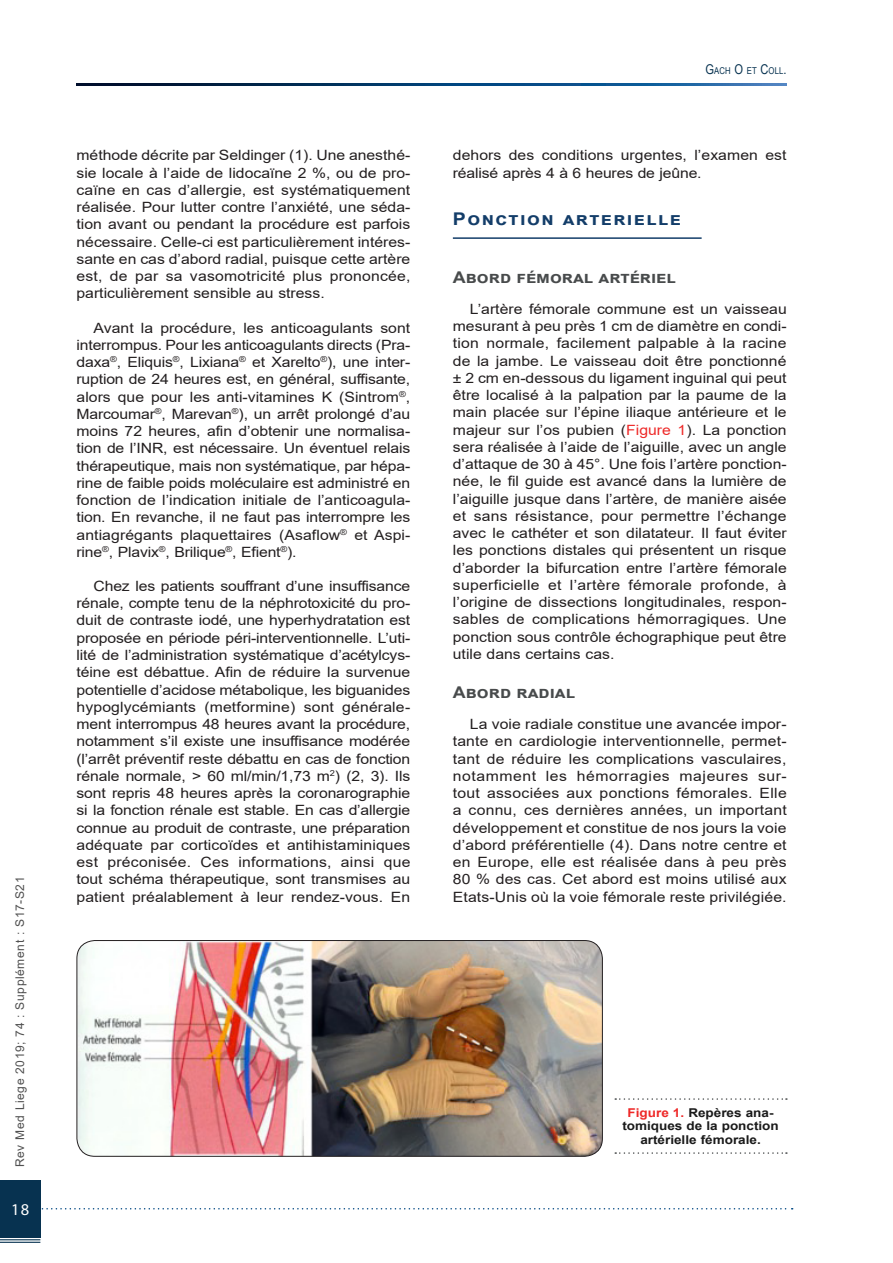
<style>
.page{position:relative;width:893px;height:1263px;background:#fff}
.page>*{position:absolute;margin:0;border:0;box-sizing:border-box;transform-origin:0 0}
.Titre_1_2018{font:700 17.55px "Arial";letter-spacing:.1em;color:#133d69;scale:1.11 1}
.t1{font:16.5px "Myriad Pro";color:#fff}
.Titre_2_2018{font:700 16.2px "Arial";letter-spacing:.045em;color:#484b4c;scale:1.11 1}
.Texte_2018{font:14.1px/17.2px "Arial";letter-spacing:.005em;color:#231f20;text-align:justify;scale:1.11 1}
.Légendes_Tab_et_Fig{font:700 12.15px/13.5px "Arial";color:#1a1a1a;text-align:center;scale:1.11 1}
.t2{font:12px "Arial";letter-spacing:.05em;color:#505050}
.t3{font:9.45px "Arial Narrow";letter-spacing:.015em;color:#073250}
.s1{font-size:13.5px}
.s2{color:#ee2928}
</style>
<div class="page">
<svg style="left:40px;top:1208px;width:753px;height:1px"></svg>
<div style="left:0;top:1180px;width:40px;height:57px;background:#073250"></div>
<hr style="left:0;top:1239px;width:40px;height:1px;background:#073250">
<hr style="left:0;top:1242px;width:40px;height:1px;background:#073250">
<svg style="left:77px;top:84px;width:710px;height:1px"></svg>
<hr style="left:453px;top:237px;width:249px;height:2px;background:#133d69">
<img style="left:77px;top:940px;width:525px;height:216px">
<div style="left:77px;top:940px;width:526px;height:217px;border:1px solid #231f20;border-radius:18px"></div>
<svg style="left:615px;top:1098px;width:172px;height:2px"></svg>
<svg style="left:615px;top:1152px;width:172px;height:2px"></svg>
<p class="t2" style="left:12px;top:1167px;width:292px;rotate:-90deg">Rev Med Liege 2019; 74 : Supplément : S17-S21</p>
<p class="t1" style="left:11px;top:1199px;width:20px">18</p>
<p class="Texte_2018" style="left:77px;top:147px;width:302px">méthode décrite par Seldinger (1). Une anesthé&shy;sie locale à l’aide de lidocaïne 2 %, ou de pro&shy;caïne en cas d’allergie, est systématiquement réalisée. Pour lutter contre l’anxiété, une séda&shy;tion avant ou pendant la procédure est parfois nécessaire. Celle-ci est particulièrement intéres&shy;sante en cas d’abord radial, puisque cette artère est, de par sa vasomotricité plus prononcée, particulièrement sensible au stress.</p>
<p class="Texte_2018" style="left:77px;top:319px;width:302px;text-indent:17px">Avant la procédure, les anticoagulants sont interrompus. Pour les anticoagulants directs (Pra&shy;daxa<sup>®</sup>, Eliquis<sup>®</sup>, Lixiana<sup>®</sup> et Xarelto<sup>®</sup>), une inter&shy;ruption de 24 heures est, en général, suffisante, alors que pour les anti-vitamines K (Sintrom<sup>®</sup>, Marcoumar<sup>®</sup>, Marevan<sup>®</sup>), un arrêt prolongé d’au moins 72 heures, afin d’obtenir une normalisa&shy;tion de l’INR, est nécessaire. Un éventuel relais thérapeutique, mais non systématique, par hépa&shy;rine de faible poids moléculaire est administré en fonction de l’indication initiale de l’anticoagula&shy;tion. En revanche, il ne faut pas interrompre les antiagrégants plaquettaires (Asaflow<sup>®</sup> et Aspi&shy;rine<sup>®</sup>, Plavix<sup>®</sup>, Brilique<sup>®</sup>, Efient<sup>®</sup>).</p>
<p class="Texte_2018" style="left:77px;top:577px;width:302px;text-indent:17px">Chez les patients souffrant d’une insuffisance rénale, compte tenu de la néphrotoxicité du pro&shy;duit de contraste iodé, une hyperhydratation est proposée en période péri-interventionnelle. L’uti&shy;lité de l’administration systématique d’acétylcys&shy;téine est débattue. Afin de réduire la survenue potentielle d’acidose métabolique, les biguanides hypoglycémiants (metformine) sont générale&shy;ment interrompus 48 heures avant la procédure, notamment s’il existe une insuffisance modérée (l’arrêt préventif reste débattu en cas de fonction rénale normale, &gt; 60 ml/min/1,73 m<sup>2</sup>) (2, 3). Ils sont repris 48 heures après la coronarographie si la fonction rénale est stable. En cas d’allergie connue au produit de contraste, une préparation adéquate par corticoïdes et antihistaminiques est préconisée. Ces informations, ainsi que tout schéma thérapeutique, sont transmises au patient préalablement à leur rendez-vous. En</p>
<p class="t3" style="left:705px;top:63px;width:83px"><span class="s1">G</span>ACH <span class="s1">O</span> ET <span class="s1">C</span>OLL<span class="s1">.</span></p>
<p class="Texte_2018" style="left:453px;top:147px;width:302px">dehors des conditions urgentes, l’examen est réalisé après 4 à 6 heures de jeûne.</p>
<p class="Titre_1_2018" style="left:453px;top:206px;width:207px">Ponction arterielle</p>
<p class="Titre_2_2018" style="left:453px;top:266px;width:202px">Abord fémoral artériel</p>
<p class="Texte_2018" style="left:453px;top:300px;width:302px;text-indent:17px">L’artère fémorale commune est un vaisseau mesurant à peu près 1 cm de diamètre en condi&shy;tion normale, facilement palpable à la racine de la jambe. Le vaisseau doit être ponctionné ± 2 cm en-dessous du ligament inguinal qui peut être localisé à la palpation par la paume de la main placée sur l’épine iliaque antérieure et le majeur sur l’os pubien (<span class="s2">Figure 1</span>). La ponction sera réalisée à l’aide de l’aiguille, avec un angle d’attaque de 30 à 45°. Une fois l’artère ponction&shy;née, le fil guide est avancé dans la lumière de l’aiguille jusque dans l’artère, de manière aisée et sans résistance, pour permettre l’échange avec le cathéter et son dilatateur. Il faut éviter les ponctions distales qui présentent un risque d’aborder la bifurcation entre l’artère fémorale superficielle et l’artère fémorale profonde, à l’origine de dissections longitudinales, respon&shy;sables de complications hémorragiques. Une ponction sous contrôle échographique peut être utile dans certains cas.</p>
<p class="Titre_2_2018" style="left:453px;top:681px;width:112px">Abord radial</p>
<p class="Texte_2018" style="left:453px;top:715px;width:302px;text-indent:17px">La voie radiale constitue une avancée impor&shy;tante en cardiologie interventionnelle, permet&shy;tant de réduire les complications vasculaires, notamment les hémorragies majeures sur&shy;tout associées aux ponctions fémorales. Elle a connu, ces dernières années, un important développement et constitue de nos jours la voie d’abord préférentielle (4). Dans notre centre et en Europe, elle est réalisée dans à peu près 80 % des cas. Cet abord est moins utilisé aux Etats-Unis où la voie fémorale reste privilégiée.</p>
<p class="Légendes_Tab_et_Fig" style="left:622px;top:1106px;width:142px"><span class="s2">Figure 1.</span> Repères ana&shy;tomiques de la ponction artérielle fémorale.</p>
</div>
